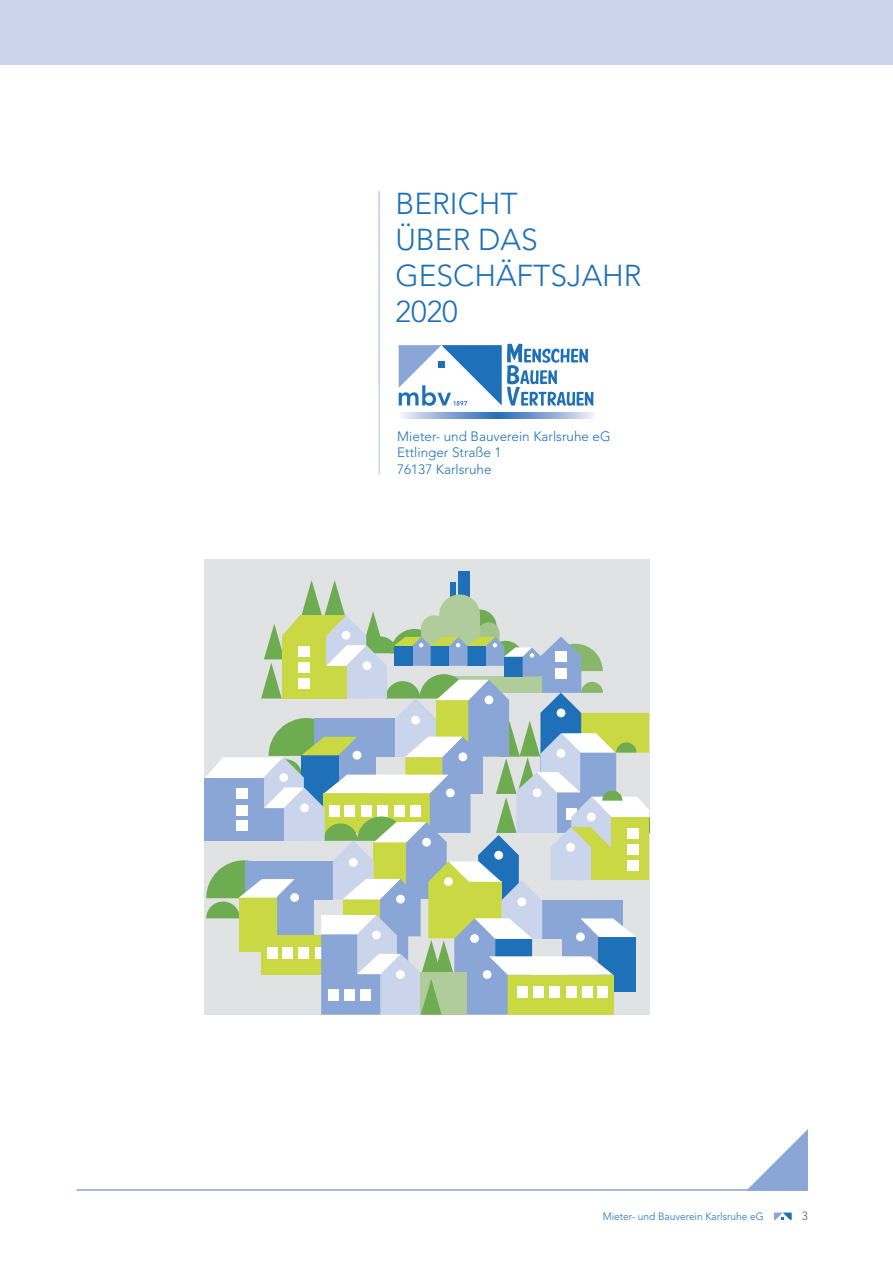
<style>
.page{position:relative;width:893px;height:1263px;background:#fff}
.page>*{position:absolute;margin:0;border:0;box-sizing:border-box;transform-origin:0 0}
.MBV_neu_Kapitel{font:300 30px/36px "Avenir LT Std";color:#1e71b8}
.MBV_neu_Tabellentext{font:300 13.5px "Avenir LT Std";color:#1e71b8}
.t1{font:300 12px "Avenir LT Std";color:#59595b}
.t2{font:300 10.5px "Avenir LT Std";color:#1e71b8}
</style>
<div class="page">
<svg style="left:748px;top:1129px;width:60px;height:60px"></svg>
<svg style="left:774px;top:1212px;width:18px;height:8px"></svg>
<hr style="left:77px;top:1189px;width:731px;height:2px;background:#8aa6d6">
<div style="left:204px;top:559px;width:445px;height:456px;background:#e1e2e3"></div>
<div style="left:458px;top:571px;width:11px;height:26px;background:#1e71b8"></div>
<div style="left:0;top:0;width:893px;height:64px;background:#cad5ec"></div>
<svg style="left:205px;top:580px;width:444px;height:435px"></svg>
<hr style="left:378px;top:191px;width:2px;height:284px;background:#cad5ec">
<svg style="left:402px;top:412px;width:192px;height:6px"></svg>
<svg style="left:399px;top:344px;width:194px;height:62px"></svg>
<p class="MBV_neu_Kapitel" style="left:395px;top:186px;width:124px">BERICHT</p>
<p class="MBV_neu_Kapitel" style="left:395px;top:222px;width:248px">ÜBER DAS<br>GESCHÄFTSJAHR</p>
<p class="MBV_neu_Kapitel" style="left:395px;top:294px;width:64px">2020</p>
<p class="MBV_neu_Tabellentext" style="left:397px;top:428px;width:215px">Mieter- und Bauverein Karlsruhe eG</p>
<p class="MBV_neu_Tabellentext" style="left:397px;top:445px;width:106px">Ettlinger Straße 1</p>
<p class="MBV_neu_Tabellentext" style="left:397px;top:461px;width:96px">76137 Karlsruhe</p>
<p class="t2" style="left:603px;top:1210px;width:162px">Mieter- und Bauverein Karlsruhe eG</p>
<p class="t1" style="left:802px;top:1209px;width:8px">3</p>
</div>
